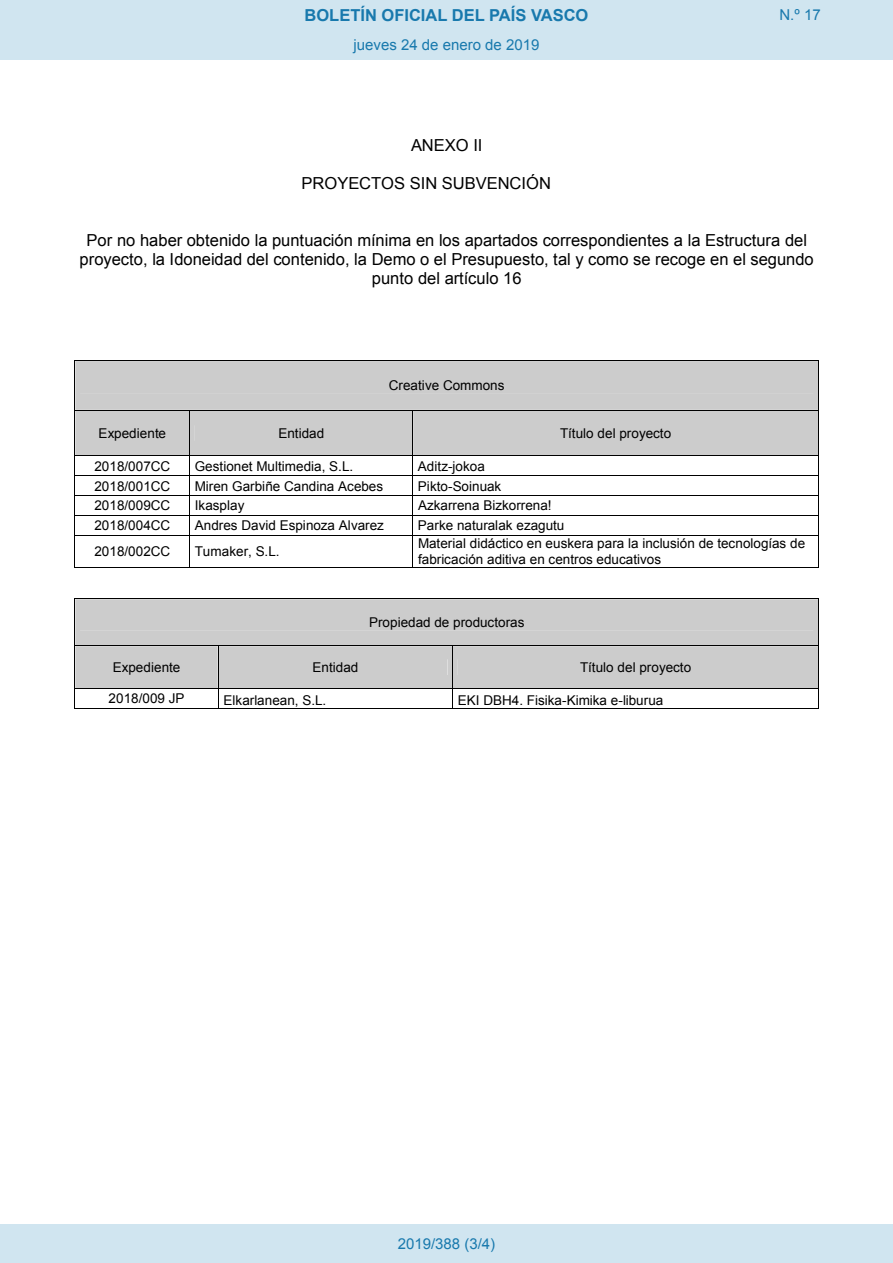
<style>
.page{position:relative;width:893px;height:1263px;background:#fff}
.page>*{position:absolute;margin:0;border:0;box-sizing:border-box;transform-origin:0 0}
.t1{font:16.5px/19px "Arial";color:#000;text-align:center}
.t2{font:700 16.5px "Arial";color:#1879ad}
.Paginacion_Centro{font:15px "Arial";color:#1879ad}
.t3{font:13.5px/15.5px "Arial";letter-spacing:.005em;color:#000}
</style>
<div class="page">
<svg style="left:75px;top:360px;width:744px;height:176px"></svg>
<hr style="left:75px;top:536px;width:1px;height:31px;background:#000">
<hr style="left:75px;top:567px;width:114px;height:1px;background:#000">
<hr style="left:189px;top:536px;width:1px;height:31px;background:#000">
<hr style="left:190px;top:567px;width:222px;height:1px;background:#000">
<hr style="left:412px;top:536px;width:1px;height:31px;background:#000">
<hr style="left:413px;top:567px;width:405px;height:1px;background:#000">
<hr style="left:818px;top:536px;width:1px;height:31px;background:#000">
<svg style="left:75px;top:598px;width:744px;height:111px"></svg>
<div style="left:0;top:0;width:893px;height:60px;background:#d0e5f0"></div>
<div style="left:0;top:1225px;width:893px;height:38px;background:#d0e5f0"></div>
<p class="t2" style="left:305px;top:4px;width:285px">BOLETÍN OFICIAL DEL PAÍS VASCO</p>
<p class="Paginacion_Centro" style="left:779px;top:5px;width:43px">N.º 17</p>
<p class="Paginacion_Centro" style="left:353px;top:35px;width:187px">jueves 24 de enero de 2019</p>
<p class="t1" style="left:411px;top:136px;width:73px">ANEXO II</p>
<p class="t1" style="left:302px;top:174px;width:251px">PROYECTOS SIN SUBVENCIÓN</p>
<p class="t1" style="left:80px;top:231px;width:736px">Por no haber obtenido la puntuación mínima en los apartados correspondientes a la Estructura del proyecto, la Idoneidad del contenido, la Demo o el Presupuesto, tal y como se recoge en el segundo punto del artículo 16</p>
<p class="t3" style="left:389px;top:378px;width:117px">Creative Commons</p>
<p class="t3" style="left:99px;top:426px;width:69px">Expediente</p>
<p class="t3" style="left:278px;top:426px;width:47px">Entidad</p>
<p class="t3" style="left:560px;top:426px;width:113px">Título del proyecto</p>
<p class="t3" style="left:94px;top:458px;width:77px">2018/007CC</p>
<p class="t3" style="left:195px;top:458px;width:160px">Gestionet Multimedia, S.L.</p>
<p class="t3" style="left:418px;top:458px;width:68px">Aditz-jokoa</p>
<p class="t3" style="left:94px;top:478px;width:77px">2018/001CC</p>
<p class="t3" style="left:195px;top:478px;width:190px">Miren Garbiñe Candina Acebes</p>
<p class="t3" style="left:418px;top:478px;width:85px">Pikto-Soinuak</p>
<p class="t3" style="left:94px;top:498px;width:77px">2018/009CC</p>
<p class="t3" style="left:195px;top:498px;width:51px">Ikasplay</p>
<p class="t3" style="left:418px;top:498px;width:135px">Azkarrena Bizkorrena!</p>
<p class="t3" style="left:94px;top:518px;width:77px">2018/004CC</p>
<p class="t3" style="left:195px;top:518px;width:191px">Andres David Espinoza Alvarez</p>
<p class="t3" style="left:418px;top:518px;width:148px">Parke naturalak ezagutu</p>
<p class="t3" style="left:94px;top:544px;width:77px">2018/002CC</p>
<p class="t3" style="left:195px;top:544px;width:86px">Tumaker, S.L.</p>
<p class="t3" style="left:418px;top:536px;width:389px">Material didáctico en euskera para la inclusión de tecnologías de fabricación aditiva en centros educativos</p>
<p class="t3" style="left:369px;top:615px;width:157px">Propiedad de productoras</p>
<p class="t3" style="left:113px;top:660px;width:69px">Expediente</p>
<p class="t3" style="left:313px;top:660px;width:47px">Entidad</p>
<p class="t3" style="left:580px;top:660px;width:113px">Título del proyecto</p>
<p class="t3" style="left:109px;top:691px;width:77px">2018/009 JP</p>
<p class="t3" style="left:223px;top:693px;width:104px">Elkarlanean, S.L.</p>
<p class="t3" style="left:458px;top:693px;width:207px">EKI DBH4. Fisika-Kimika e-liburua</p>
<p class="Paginacion_Centro" style="left:398px;top:1234px;width:99px">2019/388 (3/4)</p>
</div>
